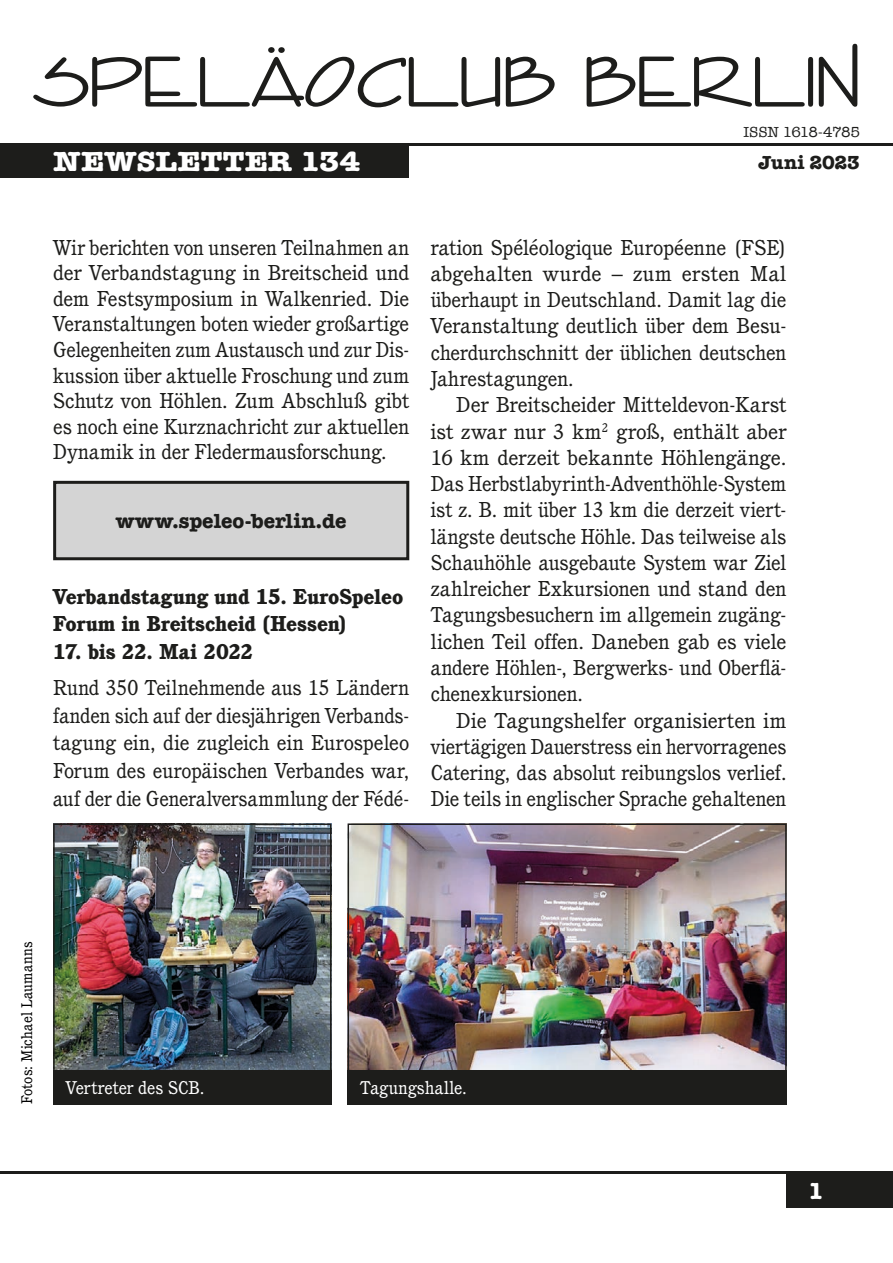
<style>
.page{position:relative;width:893px;height:1263px;background:#fff}
.page>*{position:absolute;margin:0;border:0;box-sizing:border-box;transform-origin:0 0}
.t1{font:75px "Enviro D";color:#1d1d1b;scale:1.13 1}
.t2{font:700 28.5px "American Typewriter";color:#fff;scale:1.1 1}
.t3{font:700 24px "American Typewriter";color:#fff}
.Body_1st_paragraph{font:21px/25.7px "Cushing";letter-spacing:-.005em;color:#1d1d1b;text-align:justify}
.Body{font:21px/26.2px "Cushing";letter-spacing:-.005em;color:#1d1d1b;text-align:justify}
.Body-2{font:21px/26.2px "Cushing";letter-spacing:-.005em;color:#1d1d1b;text-align:justify;scale:1.04 1}
.Headline{font:800 21px/27.6px "Cushing";letter-spacing:.005em;color:#1d1d1b}
.t4{font:700 21px "American Typewriter";color:#1d1d1b}
.t5{font:700 19.5px "American Typewriter";letter-spacing:-.005em;color:#1d1d1b}
.t6{font:18px "Cushing";color:#fff}
.t7{font:15px "Cushing";letter-spacing:.01em;color:#000}
.t8{font:15px "American Typewriter";letter-spacing:-.03em;color:#1d1d1b}
</style>
<div class="page">
<hr style="left:0;top:144px;width:893px;height:2px;background:#1d1d1b">
<div style="left:787px;top:1174px;width:106px;height:34px;background:#1d1d1b"></div>
<div style="left:0;top:144px;width:408px;height:34px;background:#1d1d1b"></div>
<hr style="left:0;top:1171px;width:893px;height:3px;background:#1d1d1b">
<img style="left:351px;top:826px;width:433px;height:244px">
<div style="left:348px;top:823px;width:439px;height:250px;border:2px solid #1d1d1b"></div>
<div style="left:348px;top:1070px;width:439px;height:34px;background:#1d1d1b"></div>
<img style="left:56px;top:826px;width:272px;height:244px">
<div style="left:53px;top:823px;width:278px;height:252px;border:2px solid #1d1d1b"></div>
<div style="left:53px;top:1070px;width:278px;height:34px;background:#1d1d1b"></div>
<div style="left:55px;top:482px;width:353px;height:77px;background:#d4d4d4"></div>
<div style="left:53px;top:481px;width:356px;height:79px;border:3px solid #1d1d1b"></div>
<h1 class="t1" style="left:33px;top:41px;width:734px">SPELÄOCLUB BERLIN</h1>
<p class="t8" style="left:743px;top:121px;width:118px">ISSN 1618-4785</p>
<h2 class="t2" style="left:53px;top:136px;width:281px">NEWSLETTER 134</h2>
<p class="t5" style="left:758px;top:145px;width:103px">Juni 2023</p>
<p class="Body_1st_paragraph" style="left:53px;top:234px;width:358px">Wir berichten von unseren Teilnahmen an der Verbandstagung in Breitscheid und dem Festsymposium in Walkenried. Die Veranstaltungen boten wieder großartige Gelegenheiten zum Austausch und zur Dis&shy;kussion über aktuelle Froschung und zum Schutz von Höhlen. Zum Abschluß gibt es noch eine Kurznachricht zur aktuellen Dynamik in der Fledermausforschung.</p>
<p class="t4" style="left:116px;top:502px;width:232px">www.speleo-berlin.de</p>
<p class="Headline" style="left:53px;top:582px;width:352px">Verbandstagung und 15. EuroSpeleo<br>Forum in Breitscheid (Hessen)</p>
<p class="Headline" style="left:53px;top:637px;width:202px">17. bis 22. Mai 2022</p>
<p class="Body_1st_paragraph" style="left:53px;top:674px;width:358px;line-height:27.6px">Rund 350 Teilnehmende aus 15 Ländern fanden sich auf der diesjährigen Verbands&shy;tagung ein, die zugleich ein Eurospeleo Forum des europäischen Verbandes war, auf der die Generalversammlung der Fédé-</p>
<p class="Body_1st_paragraph" style="left:431px;top:234px;width:357px;line-height:26.2px">ration Spéléologique Européenne (FSE) abgehalten wurde – zum ersten Mal überhaupt in Deutschland. Damit lag die Veranstaltung deutlich über dem Besu&shy;cherdurchschnitt der üblichen deutschen Jahrestagungen.</p>
<p class="Body" style="left:431px;top:391px;width:357px;text-indent:26px">Der Breitscheider Mitteldevon-Karst ist zwar nur 3 km<sup>2</sup> groß, enthält aber 16 km derzeit bekannte Höhlengänge.<br>Das Herbstlabyrinth-Adventhöhle-System ist z. B. mit über 13 km die derzeit viert&shy;längste deutsche Höhle. Das teilweise als Schauhöhle ausgebaute System war Ziel zahlreicher Exkursionen und stand den Tagungsbesuchern im allgemein zugäng&shy;lichen Teil offen. Daneben gab es viele andere Höhlen-, Bergwerks- und Oberflä&shy;chenexkursionen.</p>
<p class="Body-2" style="left:431px;top:707px;width:343px;text-indent:26px">Die Tagungshelfer organisierten im viertägigen Dauerstress ein hervorragenes Catering, das absolut reibungslos verlief.<br>Die teils in englischer Sprache gehaltenen</p>
<p class="t7" style="left:18px;top:1104px;width:164px;rotate:-90deg">Fotos: Michael Laumanns</p>
<p class="t6" style="left:66px;top:1077px;width:140px">Vertreter des SCB.</p>
<p class="t6" style="left:360px;top:1077px;width:108px">Tagungshalle.</p>
<p class="t3" style="left:808px;top:1170px;width:17px">1</p>
</div>
